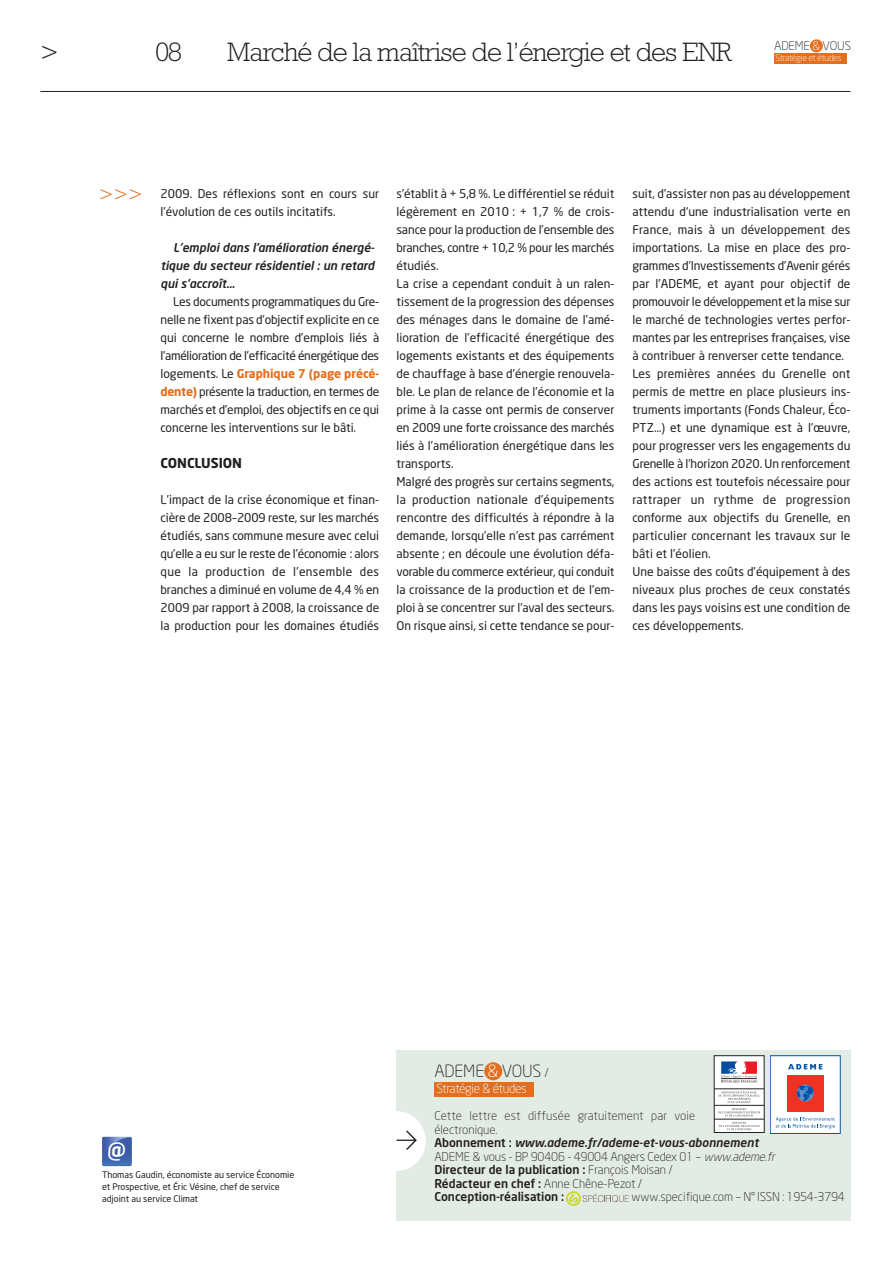
<style>
.page{position:relative;width:893px;height:1263px;background:#fff}
.page>*{position:absolute;margin:0;border:0;box-sizing:border-box;transform-origin:0 0}
.t1{font:300 27px "Rockwell";letter-spacing:-.03em;color:#231f20}
.t2{font:500 23.85px "Neo Sans";color:#fff}
.t3{font:300 16.65px "Neo Sans";letter-spacing:-.01em;color:#231f20}
.t4{font:700 13.5px "Neo Sans";color:#231f20}
.t5{font:300 12.6px "Neo Sans";letter-spacing:-.03em;color:#fff}
.t6{font:12px/18px "Neo Sans";letter-spacing:.005em;color:#231f20}
.t7{font:300 12px/13.5px "Neo Sans";letter-spacing:-.01em;color:#231f20}
.t8{font:italic 500 12px/18px "Neo Sans";color:#231f20;text-align:justify}
.t9{font:9px/12px "Neo Sans";color:#231f20}
.t10{font:300 9px "Neo Sans";letter-spacing:-.03em;color:#fff}
.s1{color:#fff}
.s2{font-family:"Rockwell";font-weight:300;font-size:21px;color:#e36f1e}
.s3{font-weight:700;color:#e36f1e}
.s4{font-size:12px}
.s5{font-weight:500}
.s6{font-weight:500;font-style:italic}
.s7{font-style:italic}
</style>
<div class="page">
<div style="left:810px;top:39px;width:13px;height:13px;background:#e36f1e;border-radius:50%"></div>
<div style="left:774px;top:53px;width:73px;height:11px;background:#e36f1e"></div>
<hr style="left:40px;top:91px;width:810px;height:1px;background:#231f20">
<div style="left:396px;top:1050px;width:454px;height:170px;background:#e3ebe5"></div>
<svg style="left:396px;top:1111px;width:30px;height:60px"></svg>
<div style="left:484px;top:1062px;width:18px;height:18px;background:#e36f1e;border-radius:50%"></div>
<div style="left:435px;top:1082px;width:99px;height:15px;background:#e36f1e"></div>
<svg style="left:566px;top:1191px;width:63px;height:15px"></svg>
<div style="left:770px;top:1056px;width:70px;height:77px;background:#fff"></div>
<div style="left:770px;top:1055px;width:70px;height:79px;border:1px solid #0054a6"></div>
<div style="left:787px;top:1075px;width:37px;height:37px;background:#ee3224"></div>
<svg style="left:797px;top:1084px;width:17px;height:17px"></svg>
<svg style="left:788px;top:1064px;width:34px;height:5px"></svg>
<svg style="left:776px;top:1117px;width:59px;height:12px"></svg>
<div style="left:714px;top:1056px;width:50px;height:76px;background:#fff"></div>
<div style="left:714px;top:1055px;width:50px;height:78px;border:1px solid #231f20"></div>
<hr style="left:714px;top:1088px;width:50px;height:1px;background:#231f20">
<svg style="left:721px;top:1061px;width:36px;height:22px"></svg>
<svg style="left:718px;top:1091px;width:42px;height:39px"></svg>
<hr style="left:714px;top:1105px;width:50px;height:1px;background:#231f20">
<hr style="left:714px;top:1119px;width:50px;height:1px;background:#231f20">
<img style="left:102px;top:1136px;width:30px;height:30px;border-radius:2px">
<h1 class="t1" style="left:40px;top:43px;width:20px">&gt;</h1>
<h1 class="t1" style="left:155px;top:43px;width:29px">08</h1>
<h1 class="t1" style="left:227px;top:43px;width:506px">Marché de la maîtrise de l’énergie et des ENR</h1>
<p class="t7" style="left:774px;top:40px;width:78px">ADEME <span class="s1">&amp;</span> VOUS</p>
<p class="t10" style="left:776px;top:55px;width:67px">Stratégie et études</p>
<p class="t6" style="left:161px;top:186px;width:220px;text-indent:-61px"><span class="s2">&gt; &gt; &gt;</span> 2009. Des réflexions sont en cours sur l'évolution de ces outils incitatifs.</p>
<p class="t8" style="left:161px;top:240px;width:216px;text-indent:13px">L’emploi dans l’amélioration énergé&shy;tique du secteur résidentiel : un retard qui s’accroît…</p>
<p class="t6" style="left:161px;top:294px;width:220px;text-align:justify;text-indent:13px">Les documents programmatiques du Gre&shy;nelle ne fixent pas d’objectif explicite en ce qui concerne le nombre d’emplois liés à l’amélioration de l’efficacité énergétique des logements. Le <span class="s3">Graphique 7 (page précé&shy;dente)</span> présente la traduction, en termes de marchés et d’emploi, des objectifs en ce qui concerne les interventions sur le bâti.</p>
<p class="t4" style="left:161px;top:458px;width:83px">CONCLUSION</p>
<p class="t6" style="left:161px;top:492px;width:220px;text-align:justify">L’impact de la crise économique et finan&shy;cière de 2008–2009 reste, sur les marchés étudiés, sans commune mesure avec celui qu’elle a eu sur le reste de l’économie : alors que la production de l’ensemble des branches a diminué en volume de 4,4 % en 2009 par rapport à 2008, la croissance de la production pour les domaines étudiés</p>
<p class="t6" style="left:396px;top:186px;width:220px">s’établit à + 5,8 %. Le différentiel se réduit légèrement en 2010 : + 1,7 % de crois&shy;sance pour la production de l’ensemble des branches, contre + 10,2 % pour les marchés étudiés.<br>La crise a cependant conduit à un ralen&shy;tissement de la progression des dépenses des ménages dans le domaine de l’amé&shy;lioration de l’efficacité énergétique des logements existants et des équipements de chauffage à base d’énergie renouvela&shy;ble. Le plan de relance de l’économie et la prime à la casse ont permis de conserver en 2009 une forte croissance des marchés liés à l’amélioration énergétique dans les transports.<br>Malgré des progrès sur certains segments, la production nationale d’équipements rencontre des difficultés à répondre à la demande, lorsqu’elle n’est pas carrément absente ; en découle une évolution défa&shy;vorable du commerce extérieur, qui conduit la croissance de la production et de l’em&shy;ploi à se concentrer sur l’aval des secteurs.<br>On risque ainsi, si cette tendance se pour-</p>
<p class="t6" style="left:632px;top:186px;width:220px">suit, d’assister non pas au développement attendu d‘une industrialisation verte en France, mais à un développement des importations. La mise en place des pro&shy;grammes d’Investissements d’Avenir gérés par l’ADEME, et ayant pour objectif de promouvoir le développement et la mise sur le marché de technologies vertes perfor&shy;mantes par les entreprises françaises, vise à contribuer à renverser cette tendance.<br>Les premières années du Grenelle ont permis de mettre en place plusieurs ins&shy;truments importants (Fonds Chaleur, Éco-PTZ…) et une dynamique est à l’œuvre, pour progresser vers les engagements du Grenelle à l’horizon 2020. Un renforcement des actions est toutefois nécessaire pour rattraper un rythme de progression conforme aux objectifs du Grenelle, en particulier concernant les travaux sur le bâti et l'éolien.<br>Une baisse des coûts d'équipement à des niveaux plus proches de ceux constatés dans les pays voisins est une condition de ces développements.</p>
<h2 class="t2" style="left:108px;top:1139px;width:20px">@</h2>
<p class="t9" style="left:102px;top:1169px;width:194px">Thomas Gaudin, économiste au service Économie et Prospective, et Éric Vésine, chef de service adjoint au service Climat</p>
<h3 class="t3" style="left:434px;top:1064px;width:116px">ADEME <span class="s1">&amp;</span> VOUS <span class="s4">/</span></h3>
<p class="t5" style="left:436px;top:1084px;width:92px">Stratégie &amp; études</p>
<p class="t7" style="left:434px;top:1110px;width:344px">Cette lettre est diffusée gratuitement par voie<br>électronique.<br><span class="s5">Abonnement :</span> <span class="s6">www.ademe.fr/ademe-et-vous-abonnement </span>ADEME &amp; vous - BP 90406 - 49004 Angers Cedex 01 – <span class="s7">www.ademe.fr </span><span class="s5">Directeur de la publication :</span> François Moisan /<br><span class="s5">Rédacteur en chef :</span> Anne Chêne-Pezot /<br><span class="s5">Conception-réalisation :</span></p>
<p class="t7" style="left:631px;top:1191px;width:215px">www.specifique.com – N° ISSN : 1954-3794</p>
</div>
